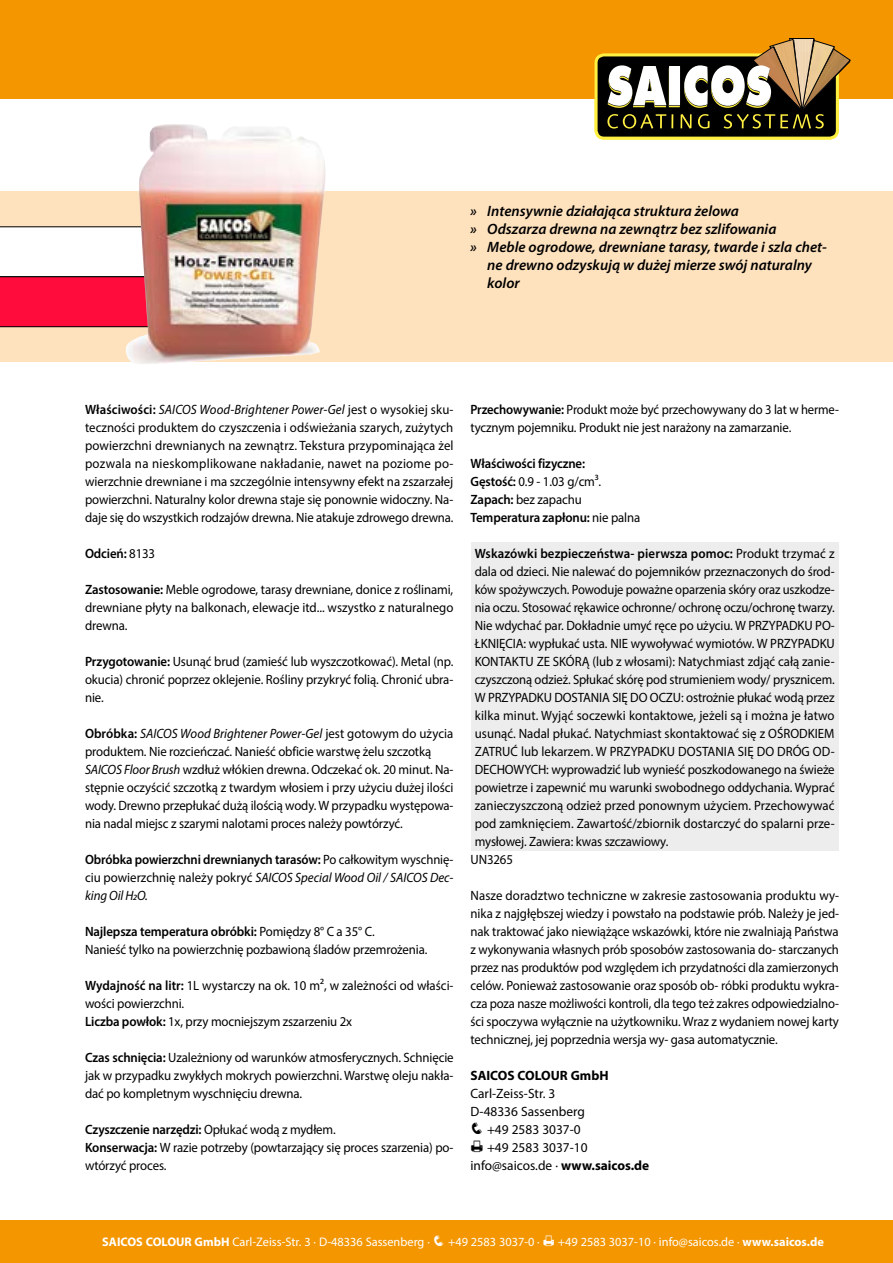
<style>
.page{position:relative;width:893px;height:1263px;background:#fff}
.page>*{position:absolute;margin:0;border:0;box-sizing:border-box;transform-origin:0 0}
.t1{font:italic 600 15px "Myriad Pro";color:#000}
.t2{font:13.5px/18px "Myriad Pro";letter-spacing:-.01em;color:#000;text-align:justify;scale:.95 1}
.t3{font:13.5px/18px "Myriad Pro";letter-spacing:-.01em;color:#000;text-align:justify;scale:.94 1}
.t4{font:13.5px "Myriad Pro";letter-spacing:-.01em;color:#000;scale:.93 1}
.t5{font:600 13.5px/18px "Myriad Pro";letter-spacing:-.01em;color:#000;scale:.95 1}
.t6{font:13.5px/18px "Myriad Pro";letter-spacing:-.01em;color:#000}
.t7{font:13.5px "Myriad Pro";letter-spacing:.01em;color:#000;scale:.95 1}
.t8{font:600 13.5px "Myriad Pro";letter-spacing:.01em;color:#000;scale:.95 1}
.t9{font:700 13.5px "Myriad Pro";color:#000}
.t10{font:12.45px "Myriad Pro";color:#fff}
.s1{font-weight:600}
.s2{font-style:italic}
.s3{font-weight:400}
.s4{font-weight:700}
</style>
<div class="page">
<div style="left:0;top:191px;width:893px;height:170px;background:#fee1bd"></div>
<div style="left:0;top:0;width:893px;height:99px;background:#f49600"></div>
<div style="left:596px;top:55px;width:241px;height:83px;background:#000;border-radius:8px"></div>
<div style="left:594px;top:53px;width:245px;height:87px;border:3px solid #fff042;border-radius:8px"></div>
<svg style="left:607px;top:38px;width:243px;height:91px"></svg>
<div style="left:0;top:1220px;width:893px;height:43px;background:#f49600"></div>
<div style="left:471px;top:542px;width:368px;height:308px;background:#ededed"></div>
<svg style="left:0;top:226px;width:125px;height:101px;background:#f78198"></svg>
<img style="left:125px;top:124px;width:204px;height:240px">
<p class="t1" style="left:470px;top:201px;width:270px">» Intensywnie działająca struktura żelowa</p>
<p class="t1" style="left:470px;top:219px;width:308px">» Odszarza drewna na zewnątrz bez szlifowania</p>
<p class="t1" style="left:470px;top:237px;width:358px">» Meble ogrodowe, drewniane tarasy, twarde i szla chet-</p>
<p class="t1" style="left:487px;top:255px;width:326px">ne drewno odzyskują w dużej mierze swój naturalny</p>
<p class="t1" style="left:487px;top:273px;width:34px">kolor</p>
<p class="t2" style="left:85px;top:400px;width:389px"><span class="s1">Właściwości:</span> <span class="s2">SAICOS Wood-Brightener Power-Gel</span> jest o wysokiej sku&shy;teczności produktem do czyszczenia i odświeżania szarych, zużytych powierzchni drewnianych na zewnątrz. Tekstura przypominająca żel pozwala na nieskomplikowane nakładanie, nawet na poziome po&shy;wierzchnie drewniane i ma szczególnie intensywny efekt na zszarzałej powierzchni. Naturalny kolor drewna staje się ponownie widoczny. Na&shy;daje się do wszystkich rodzajów drewna. Nie atakuje zdrowego drewna.</p>
<p class="t5" style="left:85px;top:544px;width:75px">Odcień: <span class="s3">8133</span></p>
<p class="t2" style="left:85px;top:580px;width:389px"><span class="s1">Zastosowanie:</span> Meble ogrodowe, tarasy drewniane, donice z roślinami, drewniane płyty na balkonach, elewacje itd... wszystko z naturalnego drewna.</p>
<p class="t2" style="left:85px;top:652px;width:389px"><span class="s1">Przygotowanie:</span> Usunąć brud (zamieść lub wyszczotkować). Metal (np. okucia) chronić poprzez oklejenie. Rośliny przykryć folią. Chronić ubra&shy;nie.</p>
<p class="t2" style="left:85px;top:724px;width:389px;text-align:left"><span class="s1">Obróbka:</span> <span class="s2">SAICOS Wood Brightener Power-Gel</span> jest gotowym do użycia produktem. Nie rozcieńczać. Nanieść obficie warstwę żelu szczotką <span class="s2">SAICOS Floor Brush</span> wzdłuż włókien drewna. Odczekać ok. 20 minut. Na&shy;stępnie oczyścić szczotką z twardym włosiem i przy użyciu dużej ilości wody. Drewno przepłukać dużą ilością wody. W przypadku występowa&shy;nia nadal miejsc z szarymi nalotami proces należy powtórzyć.</p>
<p class="t3" style="left:85px;top:850px;width:393px"><span class="s1">Obróbka powierzchni drewnianych tarasów:</span> Po całkowitym wyschnię&shy;ciu powierzchnię należy pokryć <span class="s2">SAICOS Special Wood Oil / SAICOS Dec&shy;king Oil H2O.</span></p>
<p class="t2" style="left:85px;top:922px;width:362px"><span class="s1">Najlepsza temperatura obróbki:</span> Pomiędzy 8° C a 35° C.<br>Nanieść tylko na powierzchnię pozbawioną śladów przemrożenia.</p>
<p class="t2" style="left:85px;top:976px;width:389px;text-align:left"><span class="s1">Wydajność na litr:</span> 1L wystarczy na ok. 10 m², w zależności od właści&shy;wości powierzchni.<br><span class="s1">Liczba powłok:</span> 1x, przy mocniejszym zszarzeniu 2x</p>
<p class="t2" style="left:85px;top:1048px;width:390px"><span class="s1">Czas schnięcia:</span> Uzależniony od warunków atmosferycznych. Schnięcie jak w przypadku zwykłych mokrych powierzchni. Warstwę oleju nakła&shy;dać po kompletnym wyschnięciu drewna.</p>
<p class="t2" style="left:85px;top:1120px;width:389px;text-align:left"><span class="s1">Czyszczenie narzędzi:</span> Opłukać wodą z mydłem.<br><span class="s1">Konserwacja:</span> W razie potrzeby (powtarzający się proces szarzenia) po&shy;wtórzyć proces.</p>
<p class="t3" style="left:470px;top:400px;width:393px"><span class="s1">Przechowywanie:</span> Produkt może być przechowywany do 3 lat w herme&shy;tycznym pojemniku. Produkt nie jest narażony na zamarzanie.</p>
<p class="t5" style="left:470px;top:454px;width:180px">Właściwości fizyczne:<br>Gęstość: <span class="s3">0.9 - 1.03 g/cm³.<br></span>Zapach: <span class="s3">bez zapachu<br></span>Temperatura zapłonu: <span class="s3">nie palna</span></p>
<p class="t8" style="left:475px;top:545px;width:380px">Wskazówki bezpieczeństwa- pierwsza pomoc: <span class="s3">Produkt trzymać z</span></p>
<p class="t2" style="left:475px;top:562px;width:380px">dala od dzieci. Nie nalewać do pojemników przeznaczonych do środ-</p>
<p class="t4" style="left:475px;top:581px;width:389px">ków spożywczych. Powoduje poważne oparzenia skóry oraz uszkodze-</p>
<p class="t4" style="left:475px;top:599px;width:389px">nia oczu. Stosować rękawice ochronne/ ochronę oczu/ochronę twarzy.</p>
<p class="t2" style="left:475px;top:616px;width:380px">Nie wdychać par. Dokładnie umyć ręce po użyciu. W PRZYPADKU PO-</p>
<p class="t2" style="left:475px;top:634px;width:381px">ŁKNIĘCIA: wypłukać usta. NIE wywoływać wymiotów. W PRZYPADKU</p>
<p class="t2" style="left:475px;top:652px;width:380px">KONTAKTU ZE SKÓRĄ (lub z włosami): Natychmiast zdjąć całą zanie-</p>
<p class="t3" style="left:475px;top:670px;width:384px">czyszczoną odzież. Spłukać skórę pod strumieniem wody/ prysznicem.</p>
<p class="t2" style="left:475px;top:688px;width:380px">W PRZYPADKU DOSTANIA SIĘ DO OCZU: ostrożnie płukać wodą przez</p>
<p class="t7" style="left:475px;top:707px;width:380px">kilka minut. Wyjąć soczewki kontaktowe, jeżeli są i można je łatwo</p>
<p class="t2" style="left:475px;top:724px;width:380px">usunąć. Nadal płukać. Natychmiast skontaktować się z OŚRODKIEM</p>
<p class="t2" style="left:475px;top:742px;width:380px">ZATRUĆ lub lekarzem. W PRZYPADKU DOSTANIA SIĘ DO DRÓG OD-</p>
<p class="t2" style="left:475px;top:760px;width:380px">DECHOWYCH: wyprowadzić lub wynieść poszkodowanego na świeże</p>
<p class="t2" style="left:475px;top:778px;width:380px">powietrze i zapewnić mu warunki swobodnego oddychania. Wyprać</p>
<p class="t2" style="left:475px;top:796px;width:380px">zanieczyszczoną odzież przed ponownym użyciem. Przechowywać</p>
<p class="t2" style="left:475px;top:814px;width:380px">pod zamknięciem. Zawartość/zbiornik dostarczyć do spalarni prze-</p>
<p class="t2" style="left:475px;top:832px;width:205px">mysłowej. Zawiera: kwas szczawiowy.</p>
<p class="t2" style="left:470px;top:850px;width:46px">UN3265</p>
<p class="t2" style="left:470px;top:886px;width:389px">Nasze doradztwo techniczne w zakresie zastosowania produktu wy&shy;nika z najgłębszej wiedzy i powstało na podstawie prób. Należy je jed&shy;nak traktować jako niewiążące wskazówki, które nie zwalniają Państwa z wykonywania własnych prób sposobów zastosowania do- starczanych przez nas produktów pod względem ich przydatności dla zamierzonych celów. Ponieważ zastosowanie oraz sposób ob- róbki produktu wykra&shy;cza poza nasze możliwości kontroli, dla tego też zakres odpowiedzialno&shy;ści spoczywa wyłącznie na użytkowniku. Wraz z wydaniem nowej karty technicznej, jej poprzednia wersja wy- gasa automatycznie.</p>
<p class="t9" style="left:470px;top:1067px;width:140px">SAICOS COLOUR GmbH</p>
<p class="t6" style="left:470px;top:1084px;width:116px">Carl-Zeiss-Str. 3<br>D-48336 Sassenberg</p>
<p class="t6" style="left:470px;top:1120px;width:112px">❑ +49 2583 3037-0</p>
<p class="t6" style="left:487px;top:1138px;width:102px">+49 2583 3037-10</p>
<p class="t6" style="left:470px;top:1156px;width:180px">info@saicos.de ∙ <span class="s4">www.saicos.de</span></p>
<p class="t10" style="left:102px;top:1234px;width:439px"><span class="s4">SAICOS COLOUR GmbH</span> Carl-Zeiss-Str. 3 · D-48336 Sassenberg · ❑ +49 2583 3037-0 ·</p>
<p class="t10" style="left:558px;top:1234px;width:267px">+49 2583 3037-10 · info@saicos.de · <span class="s4">www.saicos.de</span></p>
</div>
